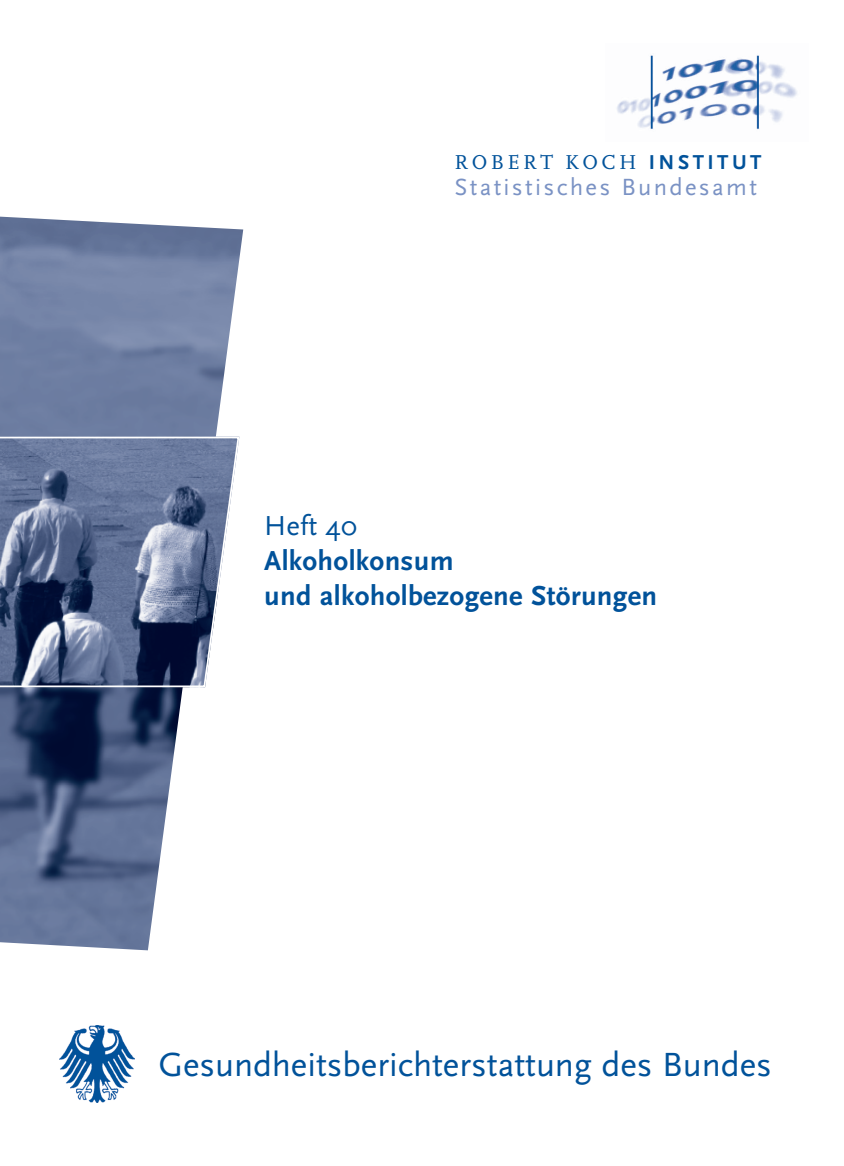
<style>
.page{position:relative;width:844px;height:1166px;background:#fff}
.page>*{position:absolute;margin:0;border:0;box-sizing:border-box;transform-origin:0 0}
.t1{font:35px "Scala Sans Pro";color:#01529a}
.t2{font:700 28.7px/35px "Scala Sans Pro";letter-spacing:.01em;color:#01529a}
.t3{font:28.7px "Scala Sans Pro";letter-spacing:.005em;color:#01529a}
.t4{font:24.5px "Scala Sans Pro";letter-spacing:.095em;color:#7a92c4}
.t5{font:21px "Scala Pro";letter-spacing:.165em;color:#01529a}
.s1{font-family:"Scala Sans Pro";font-weight:700}
</style>
<div class="page">
<img style="left:0;top:216px;width:243px;height:734px">
<svg style="left:0;top:436px;width:240px;height:253px"></svg>
<img style="left:617px;top:55px;width:180px;height:75px">
<img style="left:59px;top:1025px;width:75px;height:77px">
<p class="t5" style="left:454px;top:149px;width:308px">ROBERT KOCH <span class="s1">INSTITUT</span></p>
<p class="t4" style="left:454px;top:173px;width:304px">Statistisches Bundesamt</p>
<p class="t3" style="left:264px;top:509px;width:94px">Heft 40</p>
<h2 class="t2" style="left:264px;top:543px;width:394px">Alkoholkonsum<br>und alkoholbezogene Störungen</h2>
<h1 class="t1" style="left:158px;top:1044px;width:614px">Gesundheitsberichterstattung des Bundes</h1>
</div>
